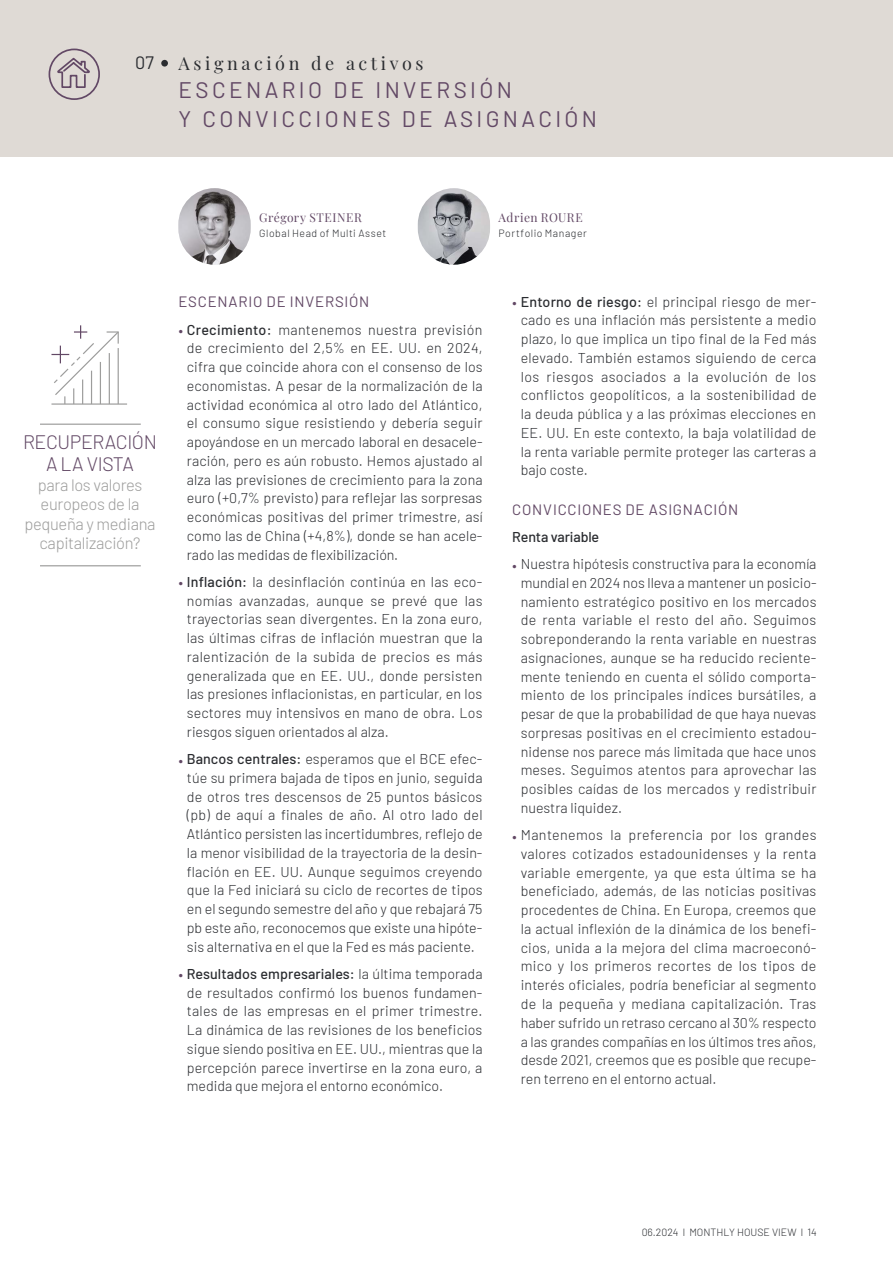
<style>
.page{position:relative;width:893px;height:1263px;background:#fff}
.page>*{position:absolute;margin:0;border:0;box-sizing:border-box;transform-origin:0 0}
.t1{font:22.5px/28.5px "Barlow";letter-spacing:.15em;color:#624865}
.t2{font:300 19.5px/22.5px "Barlow";letter-spacing:-.02em;color:#624865;text-align:center}
.t3{font:18px "Playfair Display";letter-spacing:.2em;color:#2a2c30}
.t4{font:18px "Barlow";color:#2a2c30}
.t5{font:300 16.5px/19.5px "Barlow";letter-spacing:-.02em;color:#9d9d9c;text-align:center}
.t6{font:15px "Barlow";letter-spacing:.05em;color:#624865}
.t7{font:300 14.25px/18.8px "Barlow";color:#2a2c30;text-align:justify}
.t8{font:500 14.25px "Barlow";letter-spacing:-.01em;color:#2a2c30}
.t9{font:12px "Playfair Display";letter-spacing:.04em;color:#624865}
.t10{font:300 10.5px "Barlow";letter-spacing:.045em;color:#2a2c30}
.t11{font:300 10.5px "Barlow";color:#2a2c30}
.s1{font-weight:500}
</style>
<div class="page">
<div style="left:0;top:0;width:893px;height:156px;background:#dfdad5"></div>
<div style="left:161px;top:60px;width:7px;height:7px;background:#2a2c30;border-radius:50%"></div>
<img style="left:418px;top:188px;width:72px;height:77px;border-radius:36px">
<img style="left:178px;top:188px;width:73px;height:77px;border-radius:36px">
<hr style="left:40px;top:424px;width:101px;height:1px;background:#9d9d9c">
<hr style="left:40px;top:565px;width:101px;height:1px;background:#9d9d9c">
<hr style="left:51px;top:403px;width:76px;height:2px;background:#9d9d9c">
<svg style="left:51px;top:325px;width:69px;height:79px"></svg>
<svg style="left:48px;top:48px;width:52px;height:52px"></svg>
<p class="t4" style="left:135px;top:50px;width:20px">07</p>
<p class="t3" style="left:179px;top:49px;width:246px">Asignación de activos</p>
<h1 class="t1" style="left:179px;top:74px;width:420px">ESCENARIO DE INVERSIÓN<br>Y CONVICCIONES DE ASIGNACIÓN</h1>
<h2 class="t2" style="left:23px;top:429px;width:135px">RECUPERACIÓN<br>A LA VISTA</h2>
<p class="t5" style="left:24px;top:474px;width:133px">para los valores europeos de la pequeña y mediana capitalización?</p>
<p class="t9" style="left:259px;top:208px;width:104px">Grégory STEINER</p>
<p class="t10" style="left:259px;top:226px;width:129px">Global Head of Multi Asset</p>
<p class="t9" style="left:499px;top:208px;width:86px">Adrien ROURE</p>
<p class="t10" style="left:499px;top:226px;width:90px">Portfolio Manager</p>
<p class="t6" style="left:178px;top:291px;width:193px">ESCENARIO DE INVERSIÓN</p>
<p class="t7" style="left:187px;top:319px;width:297px;text-indent:-9px"><sub>•</sub> <span class="s1">Crecimiento:</span> mantenemos nuestra previsión de crecimiento del 2,5% en EE. UU. en 2024, cifra que coincide ahora con el consenso de los economistas. A pesar de la normalización de la actividad económica al otro lado del Atlántico, el consumo sigue resistiendo y debería seguir apoyándose en un mercado laboral en desacele&shy;ración, pero es aún robusto. Hemos ajustado al alza las previsiones de crecimiento para la zona euro (+0,7% previsto) para reflejar las sorpresas económicas positivas del primer trimestre, así como las de China (+4,8%), donde se han acele&shy;rado las medidas de flexibilización.</p>
<p class="t7" style="left:187px;top:571px;width:297px;text-indent:-9px"><sub>•</sub> <span class="s1">Inflación:</span> la desinflación continúa en las eco&shy;nomías avanzadas, aunque se prevé que las trayectorias sean divergentes. En la zona euro, las últimas cifras de inflación muestran que la ralentización de la subida de precios es más generalizada que en EE. UU., donde persisten las presiones inflacionistas, en particular, en los sectores muy intensivos en mano de obra. Los riesgos siguen orientados al alza.</p>
<p class="t7" style="left:178px;top:749px;width:306px;text-align:center"><sub>•</sub> <span class="s1">Bancos centrales:</span> esperamos que el BCE efec&shy;túe su primera bajada de tipos en junio, seguida de otros tres descensos de 25 puntos básicos (pb) de aquí a finales de año. Al otro lado del Atlántico persisten las incertidumbres, reflejo de la menor visibilidad de la trayectoria de la desin&shy;flación en EE. UU. Aunque seguimos creyendo que la Fed iniciará su ciclo de recortes de tipos en el segundo semestre del año y que rebajará 75 pb este año, reconocemos que existe una hipóte&shy;sis alternativa en el que la Fed es más paciente.</p>
<p class="t7" style="left:187px;top:963px;width:297px;text-indent:-9px"><sub>•</sub> <span class="s1">Resultados empresariales:</span> la última temporada de resultados confirmó los buenos fundamen&shy;tales de las empresas en el primer trimestre.<br>La dinámica de las revisiones de los beneficios sigue siendo positiva en EE. UU., mientras que la percepción parece invertirse en la zona euro, a medida que mejora el entorno económico.</p>
<p class="t7" style="left:521px;top:291px;width:297px;text-indent:-9px"><sub>•</sub> <span class="s1">Entorno de riesgo:</span> el principal riesgo de mer&shy;cado es una inflación más persistente a medio plazo, lo que implica un tipo final de la Fed más elevado. También estamos siguiendo de cerca los riesgos asociados a la evolución de los conflictos geopolíticos, a la sostenibilidad de la deuda pública y a las próximas elecciones en EE. UU. En este contexto, la baja volatilidad de la renta variable permite proteger las carteras a bajo coste.</p>
<p class="t6" style="left:512px;top:498px;width:227px">CONVICCIONES DE ASIGNACIÓN</p>
<p class="t8" style="left:512px;top:526px;width:88px">Renta variable</p>
<p class="t7" style="left:521px;top:554px;width:297px;text-indent:-9px"><sub>•</sub> Nuestra hipótesis constructiva para la economía mundial en 2024 nos lleva a mantener un posicio&shy;namiento estratégico positivo en los mercados de renta variable el resto del año. Seguimos sobreponderando la renta variable en nuestras asignaciones, aunque se ha reducido reciente&shy;mente teniendo en cuenta el sólido comporta&shy;miento de los principales índices bursátiles, a pesar de que la probabilidad de que haya nuevas sorpresas positivas en el crecimiento estadou&shy;nidense nos parece más limitada que hace unos meses. Seguimos atentos para aprovechar las posibles caídas de los mercados y redistribuir nuestra liquidez.</p>
<p class="t7" style="left:521px;top:825px;width:297px;text-indent:-9px"><sub>•</sub> Mantenemos la preferencia por los grandes valores cotizados estadounidenses y la renta variable emergente, ya que esta última se ha beneficiado, además, de las noticias positivas procedentes de China. En Europa, creemos que la actual inflexión de la dinámica de los benefi&shy;cios, unida a la mejora del clima macroeconó&shy;mico y los primeros recortes de los tipos de interés oficiales, podría beneficiar al segmento de la pequeña y mediana capitalización. Tras haber sufrido un retraso cercano al 30% respecto a las grandes compañías en los últimos tres años, desde 2021, creemos que es posible que recupe&shy;ren terreno en el entorno actual.</p>
<p class="t11" style="left:642px;top:1225px;width:177px">06.2024 l MONTHLY HOUSE VIEW l 14</p>
</div>
